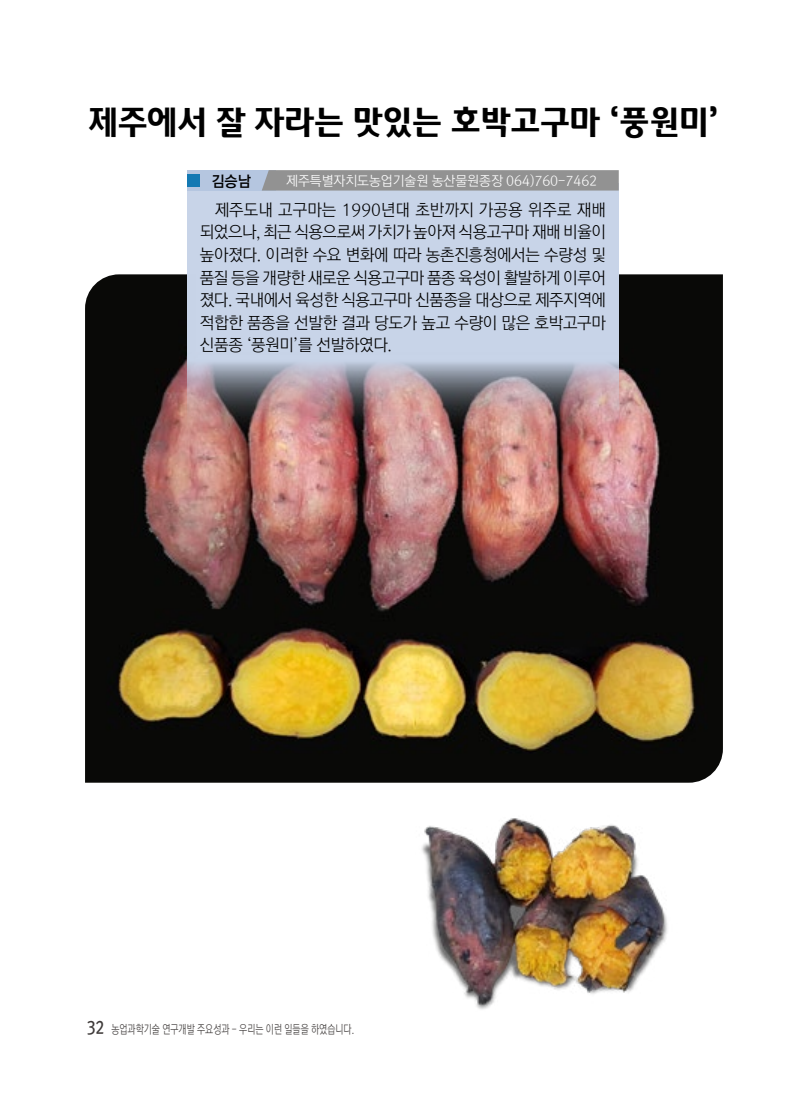
<style>
.page{position:relative;width:808px;height:1106px;background:#fff}
.page>*{position:absolute;margin:0;border:0;box-sizing:border-box;transform-origin:0 0}
.t1{font:700 31.5px "Daum Semi";letter-spacing:-.005em;color:#000;scale:.95 1}
.t2{font:16.5px/22.5px "Rix Go PL";letter-spacing:-.02em;color:#000;text-align:justify}
.t3{font:15px "Rix Go PB";color:#000}
.t4{font:13.5px "Rix Go PL";letter-spacing:-.005em;color:#fff}
.t5{font:12px "Rix Go PL";color:#3e3a39;scale:.75 1}
.s1{font-family:"Rix Go PB";font-size:17.25px}
</style>
<div class="page">
<img style="left:85px;top:274px;width:638px;height:508px">
<svg style="left:187px;top:190px;width:432px;height:248px;background:#bfbecd"></svg>
<div style="left:187px;top:170px;width:88px;height:20px;background:#b5c6e0"></div>
<div style="left:262px;top:170px;width:357px;height:20px;background:#929292"></div>
<div style="left:187px;top:174px;width:13px;height:12px;background:#1379b3"></div>
<img style="left:422px;top:818px;width:246px;height:192px">
<h1 class="t1" style="left:88px;top:104px;width:667px">제주에서 잘 자라는 맛있는 호박고구마 ‘풍원미’</h1>
<p class="t3" style="left:211px;top:173px;width:41px">김승남</p>
<p class="t4" style="left:286px;top:174px;width:313px">제주특별자치도농업기술원 농산물원종장 064)760-7462</p>
<p class="t2" style="left:200px;top:199px;width:408px;text-indent:15px">제주도내 고구마는 1990년대 초반까지 가공용 위주로 재배 되었으나, 최근 식용으로써 가치가 높아져 식용고구마 재배 비율이 높아졌다. 이러한 수요 변화에 따라 농촌진흥청에서는 수량성 및 품질 등을 개량한 새로운 식용고구마 품종 육성이 활발하게 이루어 졌다. 국내에서 육성한 식용고구마 신품종을 대상으로 제주지역에 적합한 품종을 선발한 결과 당도가 높고 수량이 많은 호박고구마 신품종 ‘풍원미’를 선발하였다.</p>
<p class="t5" style="left:87px;top:1023px;width:358px"><span class="s1">32</span> 농업과학기술 연구개발 주요성과 - 우리는 이런 일들을 하였습니다.</p>
</div>
